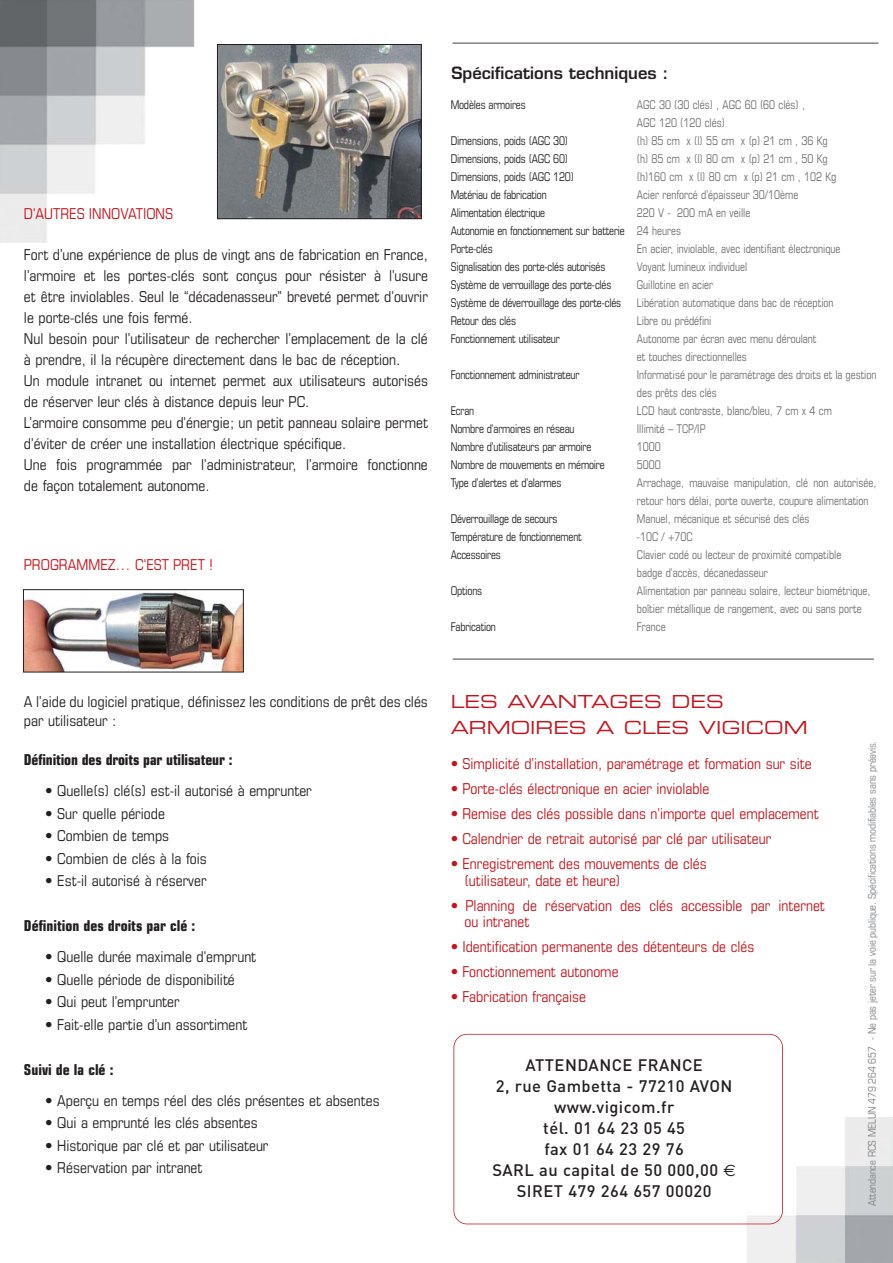
<style>
.page{position:relative;width:893px;height:1263px;background:#fff}
.page>*{position:absolute;margin:0;border:0;box-sizing:border-box;transform-origin:0 0}
.t1{font:18px/25.5px "Eurostile Extended Two";color:#c4151c}
.t2{font:500 16.5px/21px "DIN";letter-spacing:.025em;color:#231f20;text-align:center}
.t3{font:600 16.5px "Eurostile";color:#231f20}
.t4{font:condensed 15px/21px "Eurostile";color:#231f20}
.t5{font:condensed 15px/16.5px "Eurostile";color:#c4151c}
.t6{font:700 condensed 15px "Eurostile";letter-spacing:-.005em;color:#231f20}
.t7{font:condensed 12px/18px "Eurostile";color:#6d6e70;scale:.9 1}
.t8{font:condensed 12px/18px "Eurostile";letter-spacing:-.015em;color:#231f20;scale:.9 1}
.t9{font:condensed 10.5px "Eurostile";letter-spacing:-.015em;color:#808285}
.s1{font-weight:700}
.s2{font-family:"Euro Sans";font-weight:400}
</style>
<div class="page">
<img style="left:0;top:0;width:893px;height:1263px">
<hr style="left:453px;top:42px;width:425px;height:2px;background:#808285">
<hr style="left:453px;top:658px;width:421px;height:2px;background:#808285">
<div style="left:453px;top:1034px;width:330px;height:190px;border:2px solid #c4151c;border-radius:14px"></div>
<img style="left:219px;top:46px;width:200px;height:171px">
<div style="left:217px;top:44px;width:204px;height:175px;border:1px solid #231f20"></div>
<img style="left:25px;top:591px;width:217px;height:79px">
<div style="left:23px;top:589px;width:221px;height:83px;border:1px solid #231f20"></div>
<p class="t5" style="left:24px;top:207px;width:151px">D'AUTRES INNOVATIONS</p>
<p class="t4" style="left:24px;top:245px;width:406px">Fort d’une expérience de plus de vingt ans de fabrication en France, l’armoire et les portes-clés sont conçus pour résister à l’usure et être inviolables. Seul le “décadenasseur” breveté permet d’ouvrir le porte-clés une fois fermé.<br>Nul besoin pour l’utilisateur de rechercher l’emplacement de la clé à prendre, il la récupère directement dans le bac de réception.<br>Un module intranet ou internet permet aux utilisateurs autorisés de réserver leur clés à distance depuis leur PC.<br>L’armoire consomme peu d’énergie; un petit panneau solaire permet d’éviter de créer une installation électrique spécifique.<br>Une fois programmée par l’administrateur, l’armoire fonctionne de façon totalement autonome.</p>
<p class="t5" style="left:24px;top:558px;width:190px">PROGRAMMEZ… C'EST PRET !</p>
<p class="t3" style="left:452px;top:67px;width:219px">Spécifications techniques :</p>
<p class="t8" style="left:451px;top:97px;width:85px">Modèles armoires</p>
<p class="t8" style="left:451px;top:133px;width:195px">Dimensions, poids (AGC 30)<br>Dimensions, poids (AGC 60)<br>Dimensions, poids (AGC 120)<br>Matériau de fabrication<br>Alimentation électrique<br>Autonomie en fonctionnement sur batterie<br>Porte-clés<br>Signalisation des porte-clés autorisés<br>Système de verrouillage des porte-clés<br>Système de déverrouillage des porte-clés<br>Retour des clés<br>Fonctionnement utilisateur</p>
<p class="t8" style="left:451px;top:367px;width:144px">Fonctionnement administrateur</p>
<p class="t8" style="left:451px;top:403px;width:173px">Ecran<br>Nombre d’armoires en réseau<br>Nombre d’utilisateurs par armoire<br>Nombre de mouvements en mémoire<br>Type d’alertes et d’alarmes</p>
<p class="t8" style="left:451px;top:511px;width:147px">Déverrouillage de secours<br>Température de fonctionnement<br>Accessoires</p>
<p class="t8" style="left:451px;top:583px;width:37px">Options</p>
<p class="t8" style="left:451px;top:619px;width:52px">Fabrication</p>
<p class="t7" style="left:637px;top:97px;width:268px">AGC 30 (30 clés) , AGC 60 (60 clés) ,<br>AGC 120 (120 clés)<br>(h) 85 cm x (l) 55 cm x (p) 21 cm , 36 Kg<br>(h) 85 cm x (l) 80 cm x (p) 21 cm , 50 Kg<br>(h)160 cm x (l) 80 cm x (p) 21 cm , 102 Kg<br>Acier renforcé d’épaisseur 30/10ème<br>220 V - 200 mA en veille<br>24 heures<br>En acier, inviolable, avec identifiant électronique<br>Voyant lumineux individuel<br>Guillotine en acier<br>Libération automatique dans bac de réception<br>Libre ou prédéfini<br>Autonome par écran avec menu déroulant<br>et touches directionnelles<br>Informatisé pour le paramétrage des droits et la gestion des prêts des clés<br>LCD haut contraste, blanc/bleu, 7 cm x 4 cm<br>Illimité – TCP/IP<br>1000<br>5000<br>Arrachage, mauvaise manipulation, clé non autorisée, retour hors délai, porte ouverte, coupure alimentation<br>Manuel, mécanique et sécurisé des clés<br>-10C / +70C<br>Clavier codé ou lecteur de proximité compatible<br>badge d’accès, décanedasseur<br>Alimentation par panneau solaire, lecteur biométrique, boîtier métallique de rangement, avec ou sans porte<br>France</p>
<p class="t4" style="left:24px;top:693px;width:405px;line-height:19.5px">A l’aide du logiciel pratique, définissez les conditions de prêt des clés par utilisateur :</p>
<p class="t6" style="left:24px;top:754px;width:210px">Définition des droits par utilisateur :</p>
<p class="t4" style="left:45px;top:781px;width:268px">• Quelle(s) clé(s) est-il autorisé à emprunter</p>
<p class="t4" style="left:45px;top:804px;width:121px">• Sur quelle période</p>
<p class="t4" style="left:45px;top:826px;width:125px">• Combien de temps</p>
<p class="t4" style="left:45px;top:849px;width:163px">• Combien de clés à la fois</p>
<p class="t4" style="left:45px;top:871px;width:163px">• Est-il autorisé à réserver</p>
<p class="t6" style="left:24px;top:920px;width:173px">Définition des droits par clé :</p>
<p class="t4" style="left:45px;top:947px;width:213px">• Quelle durée maximale d'emprunt</p>
<p class="t4" style="left:45px;top:970px;width:191px">• Quelle période de disponibilité</p>
<p class="t4" style="left:45px;top:992px;width:136px">• Qui peut l’emprunter</p>
<p class="t4" style="left:45px;top:1015px;width:204px">• Fait-elle partie d’un assortiment</p>
<p class="t6" style="left:24px;top:1064px;width:91px">Suivi de la clé :</p>
<p class="t4" style="left:45px;top:1091px;width:336px">• Aperçu en temps réel des clés présentes et absentes</p>
<p class="t4" style="left:45px;top:1113px;width:214px">• Qui a emprunté les clés absentes</p>
<p class="t4" style="left:45px;top:1136px;width:225px">• Historique par clé et par utilisateur</p>
<p class="t4" style="left:45px;top:1158px;width:159px">• Réservation par intranet</p>
<p class="t1" style="left:451px;top:690px;width:358px">LES AVANTAGES DES<br>ARMOIRES A CLES VIGICOM</p>
<p class="t5" style="left:451px;top:757px;width:362px"><span class="s1">•</span> Simplicité d’installation, paramétrage et formation sur site</p>
<p class="t5" style="left:451px;top:782px;width:260px"><span class="s1">•</span> Porte-clés électronique en acier inviolable</p>
<p class="t5" style="left:451px;top:807px;width:370px"><span class="s1">•</span> Remise des clés possible dans n’importe quel emplacement</p>
<p class="t5" style="left:451px;top:832px;width:322px"><span class="s1">•</span> Calendrier de retrait autorisé par clé par utilisateur</p>
<p class="t5" style="left:464px;top:857px;width:244px;text-indent:-14px"><span class="s1">•</span> Enregistrement des mouvements de clés (utilisateur, date et heure)</p>
<p class="t5" style="left:464px;top:898px;width:362px;text-indent:-14px"><span class="s1">•</span> Planning de réservation des clés accessible par internet ou intranet</p>
<p class="t5" style="left:451px;top:940px;width:305px"><span class="s1">•</span> Identification permanente des détenteurs de clés</p>
<p class="t5" style="left:451px;top:965px;width:169px"><span class="s1">•</span> Fonctionnement autonome</p>
<p class="t5" style="left:451px;top:990px;width:137px"><span class="s1">•</span> Fabrication française</p>
<p class="t2" style="left:492px;top:1057px;width:245px">ATTENDANCE FRANCE<br>2, rue Gambetta - 77210 AVON www.vigicom.fr<br>tél. 01 64 23 05 45<br>fax 01 64 23 29 76<br>SARL au capital de 50 000,00 <span class="s2">€<br></span>SIRET 479 264 657 00020</p>
<p class="t9" style="left:868px;top:1206px;width:467px;rotate:-90deg">Attendance RCS MELUN 479 264 657 - Ne pas jeter sur la voie publique. Spécifications modifiables sans préavis.</p>
</div>
